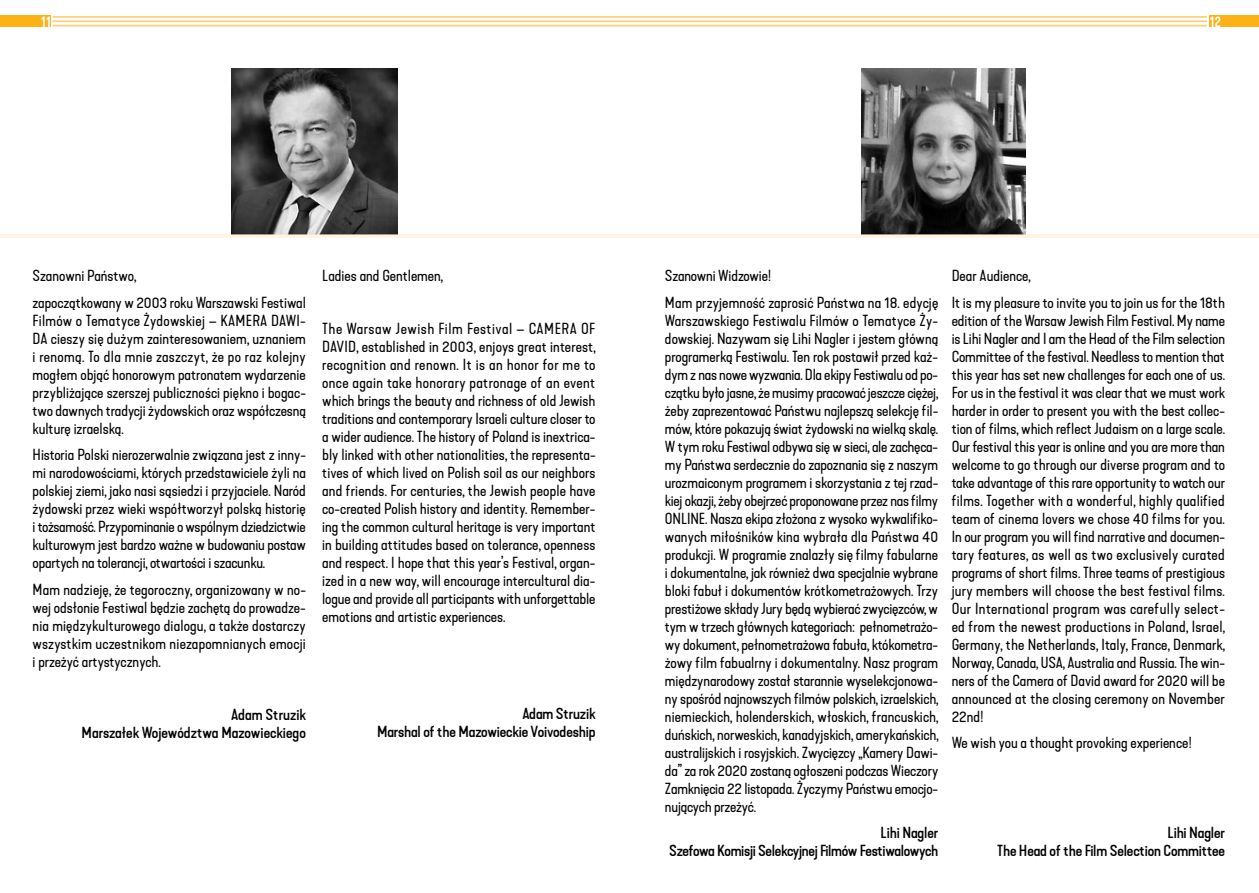
<style>
.page{position:relative;width:1259px;height:893px;background:#fff}
.page>*{position:absolute;margin:0;border:0;box-sizing:border-box;transform-origin:0 0}
.t1{font:expanded 15px/18px "Kapra Neue";color:#000;text-align:justify}
.t2{font:500 expanded 15px/18px "Kapra Neue";letter-spacing:-.01em;color:#000;text-align:right}
.t3{font:500 15px "Kapra Neue";color:#fff}
</style>
<div class="page">
<div style="left:0;top:16px;width:51px;height:11px;background:#fcb116"></div>
<div style="left:1210px;top:16px;width:49px;height:11px;background:#fcb116"></div>
<hr style="left:53px;top:16px;width:1154px;height:2px;background:#ffce7c">
<hr style="left:53px;top:20px;width:1154px;height:2px;background:#ffce7c">
<hr style="left:53px;top:25px;width:1154px;height:2px;background:#ffce7c">
<img style="left:231px;top:68px;width:167px;height:166px">
<img style="left:861px;top:68px;width:165px;height:166px">
<hr style="left:0;top:234px;width:1259px;height:1px;background:#ffeaca">
<hr style="left:0;top:236px;width:1259px;height:1px;background:#ffeaca">
<p class="t3" style="left:41px;top:13px;width:11px">11</p>
<p class="t3" style="left:1210px;top:13px;width:12px">12</p>
<p class="t1" style="left:33px;top:263px;width:275px;line-height:26.5px">Szanowni Państwo,<br>zapoczątkowany w 2003 roku Warszawski Festiwal</p>
<p class="t1" style="left:33px;top:312px;width:275px">Filmów o Tematyce Żydowskiej – KAMERA DAWI-DA cieszy się dużym zainteresowaniem, uznaniem i renomą. To dla mnie zaszczyt, że po raz kolejny mogłem objąć honorowym patronatem wydarzenie przybliżające szerszej publiczności piękno i bogac&shy;two dawnych tradycji żydowskich oraz współczesną kulturę izraelską.</p>
<p class="t1" style="left:33px;top:446px;width:275px">Historia Polski nierozerwalnie związana jest z inny&shy;mi narodowościami, których przedstawiciele żyli na polskiej ziemi, jako nasi sąsiedzi i przyjaciele. Naród żydowski przez wieki współtworzył polską historię i tożsamość. Przypominanie o wspólnym dziedzictwie kulturowym jest bardzo ważne w budowaniu postaw opartych na tolerancji, otwartości i szacunku.</p>
<p class="t1" style="left:33px;top:581px;width:275px">Mam nadzieję, że tegoroczny, organizowany w no&shy;wej odsłonie Festiwal będzie zachętą do prowadze&shy;nia międzykulturowego dialogu, a także dostarczy wszystkim uczestnikom niezapomnianych emocji i przeżyć artystycznych.</p>
<p class="t2" style="left:82px;top:706px;width:226px">Adam Struzik<br>Marszałek Województwa Mazowieckiego</p>
<p class="t1" style="left:322px;top:267px;width:122px">Ladies and Gentlemen,</p>
<p class="t1" style="left:322px;top:320px;width:275px">The Warsaw Jewish Film Festival – CAMERA OF DAVID, established in 2003, enjoys great interest, recognition and renown. It is an honor for me to once again take honorary patronage of an event which brings the beauty and richness of old Jewish traditions and contemporary Israeli culture closer to a wider audience. The history of Poland is inextrica&shy;bly linked with other nationalities, the representa&shy;tives of which lived on Polish soil as our neighbors and friends. For centuries, the Jewish people have co-created Polish history and identity. Remember&shy;ing the common cultural heritage is very important in building attitudes based on tolerance, openness and respect. I hope that this year’s Festival, organ&shy;ized in a new way, will encourage intercultural dia&shy;logue and provide all participants with unforgettable emotions and artistic experiences.</p>
<p class="t2" style="left:377px;top:705px;width:220px">Adam Struzik<br>Marshal of the Mazowieckie Voivodeship</p>
<p class="t1" style="left:665px;top:263px;width:275px;line-height:26.5px">Szanowni Widzowie!<br>Mam przyjemność zaprosić Państwa na 18. edycję</p>
<p class="t1" style="left:665px;top:312px;width:275px">Warszawskiego Festiwalu Filmów o Tematyce Ży&shy;dowskiej. Nazywam się Lihi Nagler i jestem główną programerką Festiwalu. Ten rok postawił przed każ&shy;dym z nas nowe wyzwania. Dla ekipy Festiwalu od po&shy;czątku było jasne, że musimy pracować jeszcze ciężej, żeby zaprezentować Państwu najlepszą selekcję fil&shy;mów, które pokazują świat żydowski na wielką skalę.<br>W tym roku Festiwal odbywa się w sieci, ale zachęca&shy;my Państwa serdecznie do zapoznania się z naszym urozmaiconym programem i skorzystania z tej rzad&shy;kiej okazji, żeby obejrzeć proponowane przez nas filmy ONLINE. Nasza ekipa złożona z wysoko wykwalifiko&shy;wanych miłośników kina wybrała dla Państwa 40 produkcji. W programie znalazły się filmy fabularne i dokumentalne, jak również dwa specjalnie wybrane bloki fabuł i dokumentów krótkometrażowych. Trzy prestiżowe składy Jury będą wybierać zwycięzców, w tym w trzech głównych kategoriach: pełnometrażo&shy;wy dokument, pełnometrażowa fabuła, któkometra&shy;żowy film fabualrny i dokumentalny. Nasz program międzynarodowy został starannie wyselekcjonowa&shy;ny spośród najnowszych filmów polskich, izraelskich, niemieckich, holenderskich, włoskich, francuskich, duńskich, norweskich, kanadyjskich, amerykańskich, australijskich i rosyjskich. Zwycięzcy „Kamery Dawi&shy;da” za rok 2020 zostaną ogłoszeni podczas Wieczory Zamknięcia 22 listopada. Życzymy Państwu emocjo&shy;nujących przeżyć.</p>
<p class="t2" style="left:669px;top:824px;width:270px">Lihi Nagler<br>Szefowa Komisji Selekcyjnej Filmów Festiwalowych</p>
<p class="t1" style="left:951px;top:263px;width:275px;line-height:26.5px">Dear Audience,<br>It is my pleasure to invite you to join us for the 18th</p>
<p class="t1" style="left:951px;top:312px;width:275px">edition of the Warsaw Jewish Film Festival. My name is Lihi Nagler and I am the Head of the Film selection Committee of the festival. Needless to mention that this year has set new challenges for each one of us.<br>For us in the festival it was clear that we must work harder in order to present you with the best collec&shy;tion of films, which reflect Judaism on a large scale.<br>Our festival this year is online and you are more than welcome to go through our diverse program and to take advantage of this rare opportunity to watch our films. Together with a wonderful, highly qualified team of cinema lovers we chose 40 films for you.<br>In our program you will find narrative and documen&shy;tary features, as well as two exclusively curated programs of short films. Three teams of prestigious jury members will choose the best festival films.<br>Our International program was carefully select&shy;ed from the newest productions in Poland, Israel, Germany, the Netherlands, Italy, France, Denmark, Norway, Canada, USA, Australia and Russia. The win&shy;ners of the Camera of David award for 2020 will be announced at the closing ceremony on November 22nd!</p>
<p class="t1" style="left:951px;top:734px;width:242px">We wish you a thought provoking experience!</p>
<p class="t2" style="left:997px;top:824px;width:229px">Lihi Nagler<br>The Head of the Film Selection Committee</p>
</div>
